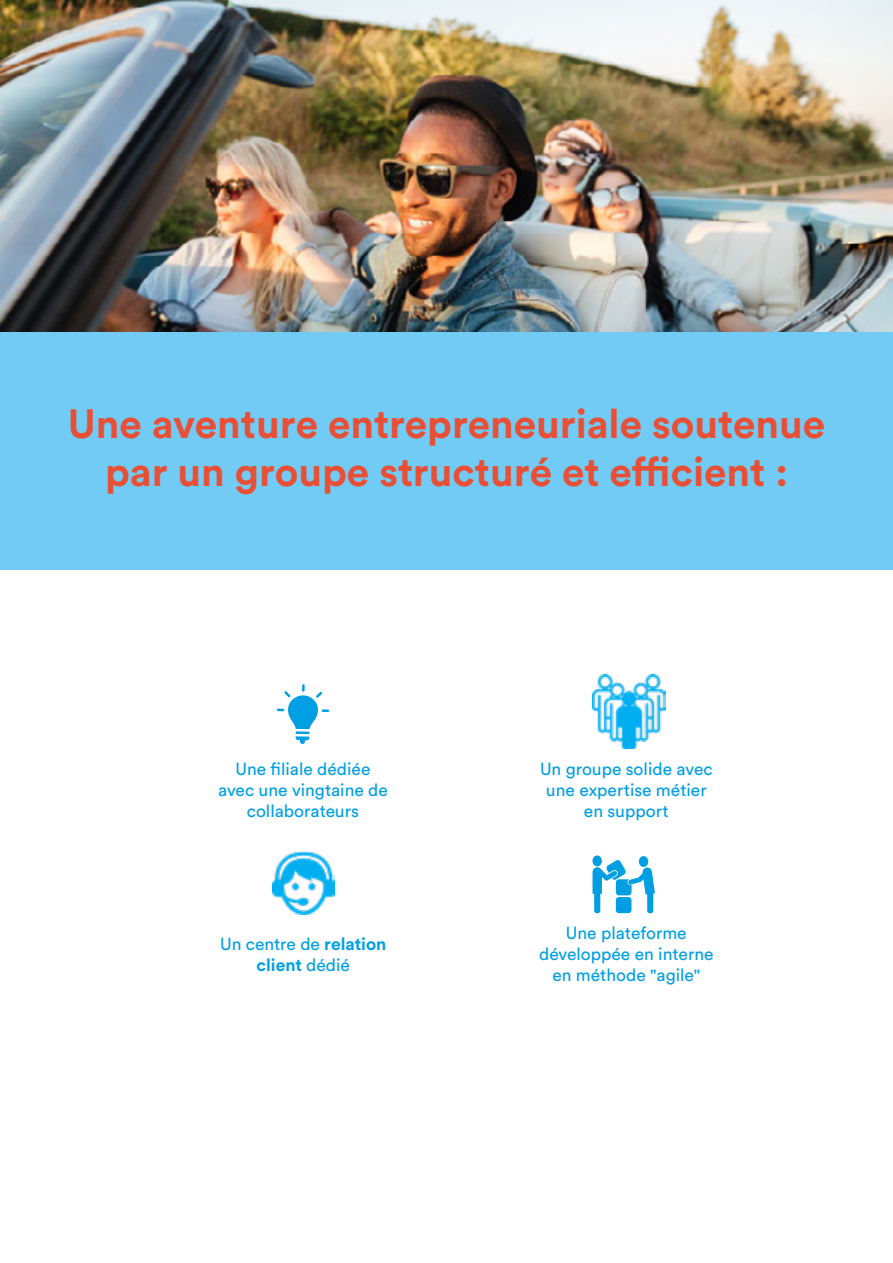
<style>
.page{position:relative;width:893px;height:1263px;background:#fff}
.page>*{position:absolute;margin:0;border:0;box-sizing:border-box;transform-origin:0 0}
.t1{font:40.5px/48.6px "Circular Std Bold";color:#e94f35;text-align:center}
.t2{font:17.4px/20.9px "Circular Std Book";color:#009fe3;text-align:center}
.t3{font:17.4px "Circular Std Bold";color:#009fe3}
.s1{font-family:"Circular Std Bold"}
.s2{font-family:"Circular Std Book"}
</style>
<div class="page">
<img style="left:592px;top:675px;width:74px;height:73px">
<div style="left:0;top:327px;width:893px;height:243px;background:#71cbf4"></div>
<img style="left:272px;top:851px;width:63px;height:63px">
<svg style="left:277px;top:684px;width:52px;height:60px"></svg>
<img style="left:0;top:0;width:893px;height:332px">
<svg style="left:592px;top:855px;width:10px;height:11px"></svg>
<div style="left:639px;top:856px;width:9px;height:11px;background:#009fe3;border-radius:50%"></div>
<svg style="left:592px;top:859px;width:63px;height:54px"></svg>
<h1 class="t1" style="left:68px;top:398px;width:759px">Une aventure entrepreneuriale soutenue par un groupe structuré et efficient :</h1>
<p class="t2" style="left:218px;top:758px;width:171px">Une filiale dédiée avec une vingtaine de collaborateurs</p>
<p class="t2" style="left:540px;top:758px;width:174px">Un groupe solide avec une expertise métier en support</p>
<p class="t2" style="left:220px;top:933px;width:168px">Un centre de <span class="s1">relation</span></p>
<p class="t3" style="left:257px;top:953px;width:95px">client <span class="s2">dédié</span></p>
<p class="t2" style="left:539px;top:922px;width:176px">Une plateforme développée en interne en méthode "agile"</p>
</div>
